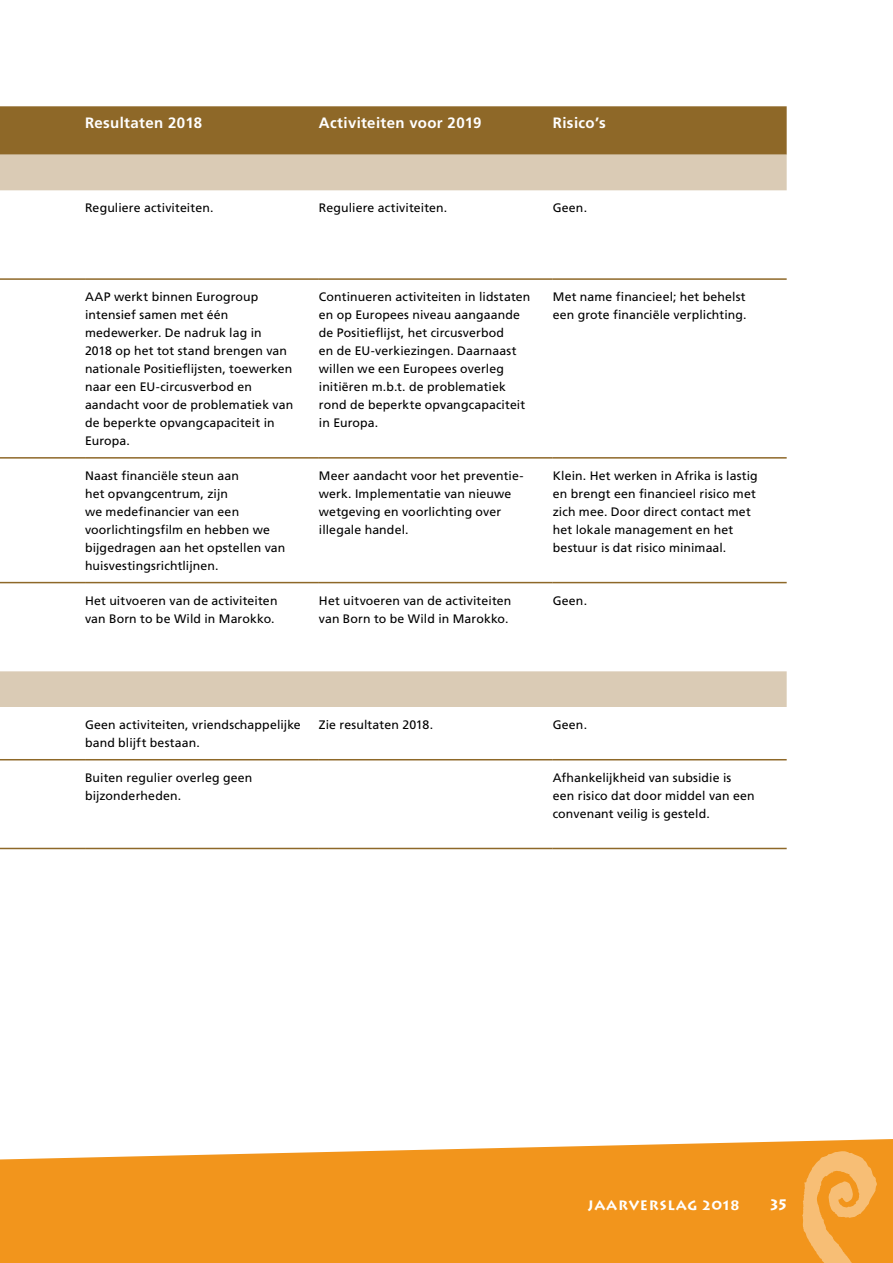
<style>
.page{position:relative;width:893px;height:1263px;background:#fff}
.page>*{position:absolute;margin:0;border:0;box-sizing:border-box;transform-origin:0 0}
.t1{font:700 15px "Frutiger LT Std";letter-spacing:.02em;color:#fff}
.t2{font:700 15px "Lithos";color:#fff}
.t3{font:700 13.5px "Lithos";letter-spacing:.05em;color:#fff}
.t4{font:12.3px/18px "Frutiger LT Std";letter-spacing:.01em;color:#000}
</style>
<div class="page">
<svg style="left:0;top:1139px;width:893px;height:124px;background:#f39e30"></svg>
<svg style="left:802px;top:1150px;width:75px;height:113px;background:#f4a846"></svg>
<div style="left:0;top:106px;width:787px;height:49px;background:#8e6828"></div>
<svg style="left:0;top:155px;width:787px;height:552px"></svg>
<hr style="left:0;top:278px;width:85px;height:2px;background:#8e6828">
<hr style="left:85px;top:278px;width:234px;height:2px;background:#8e6828">
<hr style="left:319px;top:278px;width:234px;height:2px;background:#8e6828">
<hr style="left:553px;top:278px;width:234px;height:2px;background:#8e6828">
<hr style="left:0;top:457px;width:85px;height:2px;background:#8e6828">
<hr style="left:85px;top:457px;width:234px;height:2px;background:#8e6828">
<hr style="left:319px;top:457px;width:234px;height:2px;background:#8e6828">
<hr style="left:553px;top:457px;width:234px;height:2px;background:#8e6828">
<hr style="left:0;top:582px;width:85px;height:1px;background:#8e6828">
<hr style="left:85px;top:582px;width:234px;height:1px;background:#8e6828">
<hr style="left:319px;top:582px;width:234px;height:1px;background:#8e6828">
<hr style="left:553px;top:582px;width:234px;height:1px;background:#8e6828">
<hr style="left:0;top:759px;width:85px;height:1px;background:#8e6828">
<hr style="left:85px;top:759px;width:234px;height:1px;background:#8e6828">
<hr style="left:319px;top:759px;width:234px;height:1px;background:#8e6828">
<hr style="left:0;top:848px;width:85px;height:1px;background:#8e6828">
<hr style="left:85px;top:848px;width:234px;height:1px;background:#8e6828">
<hr style="left:319px;top:848px;width:234px;height:1px;background:#8e6828">
<hr style="left:553px;top:759px;width:234px;height:1px;background:#8e6828">
<hr style="left:553px;top:848px;width:234px;height:1px;background:#8e6828">
<p class="t1" style="left:85px;top:114px;width:119px">Resultaten 2018</p>
<p class="t1" style="left:319px;top:114px;width:164px">Activiteiten voor 2019</p>
<p class="t1" style="left:553px;top:114px;width:55px">Risico’s</p>
<p class="t4" style="left:85px;top:199px;width:130px">Reguliere activiteiten.</p>
<p class="t4" style="left:319px;top:199px;width:130px">Reguliere activiteiten.</p>
<p class="t4" style="left:553px;top:199px;width:36px">Geen.</p>
<p class="t4" style="left:85px;top:288px;width:210px">AAP werkt binnen Eurogroup intensief samen met één medewerker. De nadruk lag in<br>2018 op het tot stand brengen van nationale Positieflijsten, toewerken naar een EU-circusverbod en aandacht voor de problematiek van de beperkte opvangcapaciteit in<br>Europa.</p>
<p class="t4" style="left:319px;top:288px;width:213px">Continueren activiteiten in lidstaten en op Europees niveau aangaande de Positieflijst, het circusverbod<br>en de EU-verkiezingen. Daarnaast willen we een Europees overleg initiëren m.b.t. de problematiek rond de beperkte opvangcapaciteit in Europa.</p>
<p class="t4" style="left:553px;top:288px;width:195px">Met name financieel; het behelst een grote financiële verplichting.</p>
<p class="t4" style="left:85px;top:467px;width:202px">Naast financiële steun aan<br>het opvangcentrum, zijn<br>we medefinancier van een voorlichtingsfilm en hebben we bijgedragen aan het opstellen van huisvestingsrichtlijnen.</p>
<p class="t4" style="left:319px;top:467px;width:206px">Meer aandacht voor het preventie&shy;werk. Implementatie van nieuwe wetgeving en voorlichting over illegale handel.</p>
<p class="t4" style="left:553px;top:467px;width:206px">Klein. Het werken in Afrika is lastig en brengt een financieel risico met zich mee. Door direct contact met het lokale management en het bestuur is dat risico minimaal.</p>
<p class="t4" style="left:85px;top:591px;width:194px">Het uitvoeren van de activiteiten van Born to be Wild in Marokko.</p>
<p class="t4" style="left:319px;top:591px;width:194px">Het uitvoeren van de activiteiten van Born to be Wild in Marokko.</p>
<p class="t4" style="left:553px;top:591px;width:36px">Geen.</p>
<p class="t4" style="left:85px;top:716px;width:217px">Geen activiteiten, vriendschappelijke band blijft bestaan.</p>
<p class="t4" style="left:319px;top:716px;width:116px">Zie resultaten 2018.</p>
<p class="t4" style="left:553px;top:716px;width:36px">Geen.</p>
<p class="t4" style="left:85px;top:768px;width:169px">Buiten regulier overleg geen bijzonderheden.</p>
<p class="t4" style="left:553px;top:768px;width:203px">Afhankelijkheid van subsidie is een risico dat door middel van een convenant veilig is gesteld.</p>
<p class="t3" style="left:588px;top:1198px;width:153px">JAARVERSLAG 2018</p>
<p class="t2" style="left:770px;top:1196px;width:18px">35</p>
</div>
